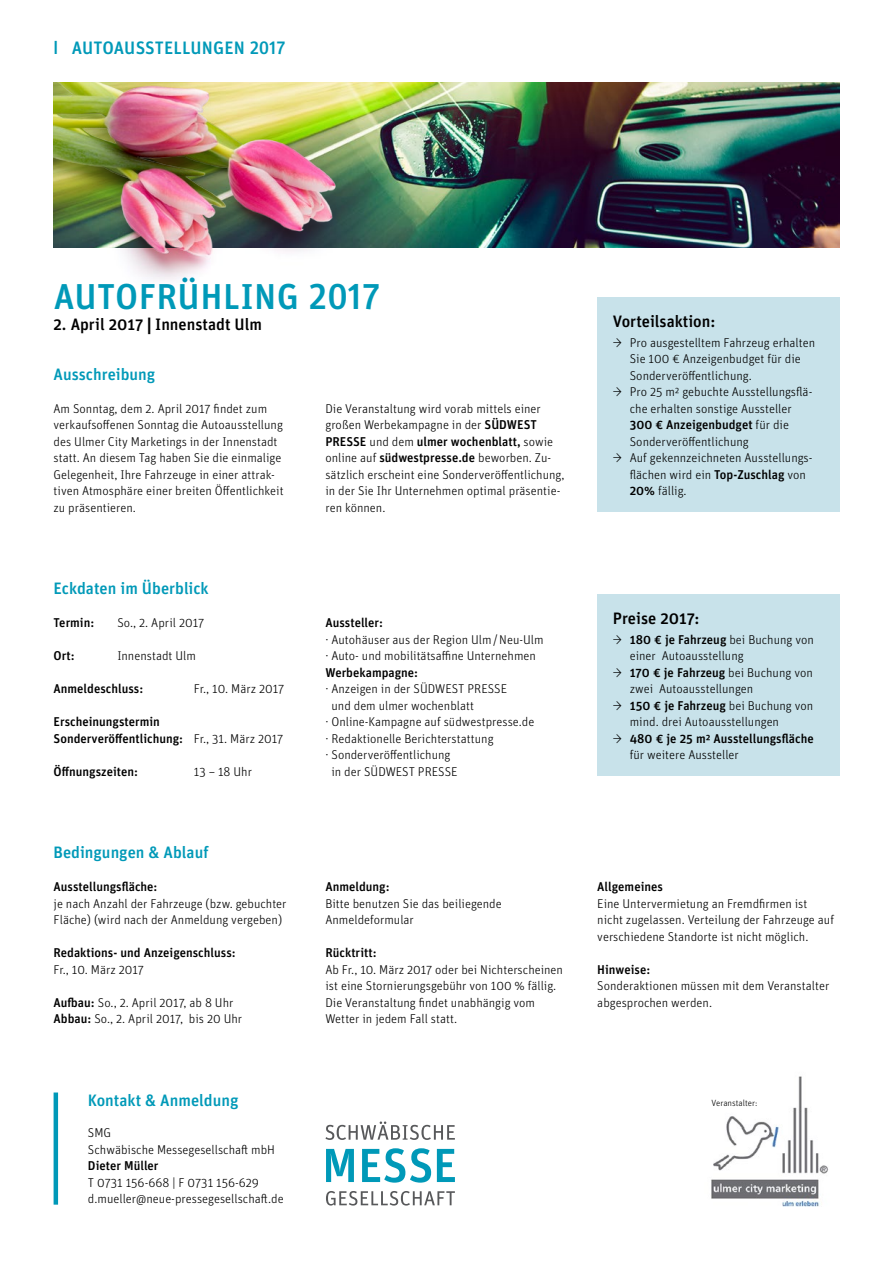
<style>
.page{position:relative;width:893px;height:1263px;background:#fff}
.page>*{position:absolute;margin:0;border:0;box-sizing:border-box;transform-origin:0 0}
._01_HL_24{font:500 36px "Unit Pro";letter-spacing:.01em;color:#0099b8}
._01_HL_12{font:500 18px "Unit Pro";letter-spacing:.005em;color:#0099b8}
._02_Subline_11_blau{font:500 16.5px "Unit Pro";color:#0099b8}
._02_Subline_11_schwa{font:500 16.5px "Unit Pro";color:#000}
._03_Fließtext_8_5{font:300 12.75px/16.5px "Unit Pro";color:#000}
._03_Fließtext_8_5-2{font:500 12.75px/16.5px "Unit Pro";color:#000}
._03_rechtlicher_Text{font:300 9px "Unit Pro";color:#000}
.s1{font-family:"Frutiger";font-weight:900;font-stretch:condensed}
.s2{font-weight:500}
.s3{font-weight:300}
</style>
<div class="page">
<hr style="left:54px;top:1092px;width:4px;height:113px;background:#0099b8">
<img style="left:711px;top:1076px;width:118px;height:130px">
<svg style="left:325px;top:1121px;width:130px;height:19px"></svg>
<svg style="left:326px;top:1149px;width:28px;height:33px"></svg>
<svg style="left:362px;top:1148px;width:69px;height:35px"></svg>
<svg style="left:437px;top:1149px;width:18px;height:33px"></svg>
<svg style="left:326px;top:1191px;width:129px;height:14px"></svg>
<img style="left:359px;top:82px;width:480px;height:166px">
<div style="left:597px;top:297px;width:242px;height:215px;background:#c8e2ea"></div>
<div style="left:597px;top:594px;width:242px;height:182px;background:#c8e2ea"></div>
<img style="left:54px;top:82px;width:305px;height:187px">
<p class="_01_HL_12" style="left:54px;top:34px;width:234px">ӏ AUTOAUSSTELLUNGEN 2017</p>
<p class="_01_HL_24" style="left:54px;top:270px;width:329px">AUTOFRÜHLING 2017</p>
<p class="_02_Subline_11_schwa" style="left:54px;top:312px;width:210px">2. April 2017 <span class="s1">|</span> Innenstadt Ulm</p>
<p class="_02_Subline_11_blau" style="left:54px;top:362px;width:103px">Ausschreibung</p>
<p class="_03_Fließtext_8_5" style="left:54px;top:400px;width:232px">Am Sonntag, dem 2. April 2017 findet zum verkaufsoffenen Sonntag die Autoausstellung des Ulmer City Marketings in der Innenstadt statt. An diesem Tag haben Sie die einmalige Gelegenheit, Ihre Fahrzeuge in einer attrak&shy;tiven Atmosphäre einer breiten Öffentlichkeit zu präsentieren.</p>
<p class="_03_Fließtext_8_5" style="left:325px;top:400px;width:240px">Die Veranstaltung wird vorab mittels einer großen Werbekampagne in der <span class="s2">SÜDWEST PRESSE</span> und dem <span class="s2">ulmer wochenblatt,</span> sowie online auf <span class="s2">südwestpresse.de</span> beworben. Zu&shy;sätzlich erscheint eine Sonderveröffentlichung, in der Sie Ihr Unternehmen optimal präsentie&shy;ren können.</p>
<p class="_02_Subline_11_blau" style="left:54px;top:576px;width:157px">Eckdaten im Überblick</p>
<p class="_03_Fließtext_8_5-2" style="left:54px;top:614px;width:42px">Termin:</p>
<p class="_03_Fließtext_8_5" style="left:117px;top:614px;width:88px">So., 2. April 2017</p>
<p class="_03_Fließtext_8_5-2" style="left:54px;top:647px;width:23px">Ort:</p>
<p class="_03_Fließtext_8_5" style="left:117px;top:647px;width:80px">Innenstadt Ulm</p>
<p class="_03_Fließtext_8_5-2" style="left:54px;top:680px;width:91px">Anmeldeschluss:</p>
<p class="_03_Fließtext_8_5" style="left:194px;top:680px;width:92px">Fr., 10. März 2017</p>
<p class="_03_Fließtext_8_5-2" style="left:54px;top:713px;width:231px">Erscheinungstermin<br>Sonderveröffentlichung: <span class="s3">Fr., 31. März 2017</span></p>
<p class="_03_Fließtext_8_5-2" style="left:54px;top:762px;width:86px">Öffnungszeiten:</p>
<p class="_03_Fließtext_8_5" style="left:194px;top:763px;width:60px">13 – 18 Uhr</p>
<p class="_02_Subline_11_blau" style="left:54px;top:840px;width:156px">Bedingungen &amp; Ablauf</p>
<p class="_03_Fließtext_8_5" style="left:54px;top:878px;width:234px"><span class="s2">Ausstellungsfläche:<br></span>je nach Anzahl der Fahrzeuge (bzw. gebuchter<br>Fläche) (wird nach der Anmeldung vergeben)</p>
<p class="_03_Fließtext_8_5-2" style="left:54px;top:944px;width:184px">Redaktions- und Anzeigenschluss:<br><span class="s3">Fr., 10. März 2017</span></p>
<p class="_03_Fließtext_8_5" style="left:54px;top:994px;width:181px"><span class="s2">Aufbau:</span> So., 2. April 2017, ab 8 Uhr</p>
<p class="_03_Fließtext_8_5" style="left:54px;top:1010px;width:190px"><span class="s2">Abbau:</span> So., 2. April 2017, bis 20 Uhr</p>
<p class="_02_Subline_11_blau" style="left:88px;top:1088px;width:152px">Kontakt &amp; Anmeldung</p>
<p class="_03_Fließtext_8_5" style="left:88px;top:1124px;width:189px">SMG<br>Schwäbische Messegesellschaft mbH</p>
<p class="_03_Fließtext_8_5-2" style="left:88px;top:1157px;width:72px">Dieter Müller</p>
<p class="_03_Fließtext_8_5" style="left:88px;top:1173px;width:173px">T 0731 156-668 | F 0731 156-629</p>
<p class="_03_Fließtext_8_5" style="left:88px;top:1190px;width:197px">d.mueller@neue-pressegesellschaft.de</p>
<p class="_03_Fließtext_8_5" style="left:325px;top:614px;width:220px"><span class="s2">Aussteller:<br></span>· Autohäuser aus der Region Ulm/Neu-Ulm · Auto- und mobilitätsaffine Unternehmen</p>
<p class="_03_Fließtext_8_5-2" style="left:325px;top:663px;width:94px">Werbekampagne:</p>
<p class="_03_Fließtext_8_5" style="left:325px;top:680px;width:183px">· Anzeigen in der SÜDWEST PRESSE</p>
<p class="_03_Fließtext_8_5" style="left:331px;top:697px;width:144px">und dem ulmer wochenblatt</p>
<p class="_03_Fließtext_8_5" style="left:325px;top:713px;width:211px">· Online-Kampagne auf südwestpresse.de</p>
<p class="_03_Fließtext_8_5" style="left:325px;top:730px;width:170px">· Redaktionelle Berichterstattung</p>
<p class="_03_Fließtext_8_5" style="left:325px;top:746px;width:134px;text-align:center">· Sonderveröffentlichung in der SÜDWEST PRESSE</p>
<p class="_03_Fließtext_8_5" style="left:325px;top:878px;width:178px"><span class="s2">Anmeldung:<br></span>Bitte benutzen Sie das beiliegende<br>Anmeldeformular</p>
<p class="_03_Fließtext_8_5" style="left:325px;top:944px;width:239px"><span class="s2">Rücktritt:<br></span>Ab Fr., 10. März 2017 oder bei Nichterscheinen ist eine Stornierungsgebühr von 100 % fällig.<br>Die Veranstaltung findet unabhängig vom Wetter in jedem Fall statt.</p>
<p class="_02_Subline_11_schwa" style="left:613px;top:309px;width:104px">Vorteilsaktion:</p>
<p class="_03_Fließtext_8_5" style="left:630px;top:334px;width:187px;text-indent:-17px">→ Pro ausgestelltem Fahrzeug erhalten<br>Sie 100 € Anzeigenbudget für die<br>Sonderveröffentlichung.</p>
<p class="_03_Fließtext_8_5" style="left:630px;top:383px;width:184px;text-indent:-17px">→ Pro 25 m² gebuchte Ausstellungsflä&shy;che erhalten sonstige Aussteller<br><span class="s2">300 € Anzeigenbudget</span> für die<br>Sonderveröffentlichung</p>
<p class="_03_Fließtext_8_5" style="left:630px;top:449px;width:184px;text-indent:-17px">→ Auf gekennzeichneten Ausstellungs&shy;flächen wird ein <span class="s2">Top-Zuschlag</span> von<br><span class="s2">20%</span> fällig.</p>
<p class="_02_Subline_11_schwa" style="left:613px;top:606px;width:88px">Preise 2017:</p>
<p class="_03_Fließtext_8_5" style="left:630px;top:631px;width:186px;text-indent:-17px">→ <span class="s2">180 € je Fahrzeug</span> bei Buchung von einer Autoausstellung</p>
<p class="_03_Fließtext_8_5" style="left:630px;top:664px;width:185px;text-indent:-17px">→ <span class="s2">170 € je Fahrzeug</span> bei Buchung von zwei Autoausstellungen</p>
<p class="_03_Fließtext_8_5" style="left:630px;top:697px;width:185px;text-indent:-17px">→ <span class="s2">150 € je Fahrzeug</span> bei Buchung von mind. drei Autoausstellungen</p>
<p class="_03_Fließtext_8_5-2" style="left:630px;top:729px;width:185px;text-indent:-17px"><span class="s3">→</span> 480 € je 25 m² Ausstellungsfläche <span class="s3">für weitere Aussteller</span></p>
<p class="_03_Fließtext_8_5" style="left:597px;top:878px;width:238px"><span class="s2">Allgemeines<br></span>Eine Untervermietung an Fremdfirmen ist nicht zugelassen. Verteilung der Fahrzeuge auf verschiedene Standorte ist nicht möglich.</p>
<p class="_03_Fließtext_8_5" style="left:597px;top:961px;width:233px"><span class="s2">Hinweise:<br></span>Sonderaktionen müssen mit dem Veranstalter abgesprochen werden.</p>
<p class="_03_rechtlicher_Text" style="left:711px;top:1097px;width:48px">Veranstalter:</p>
</div>
